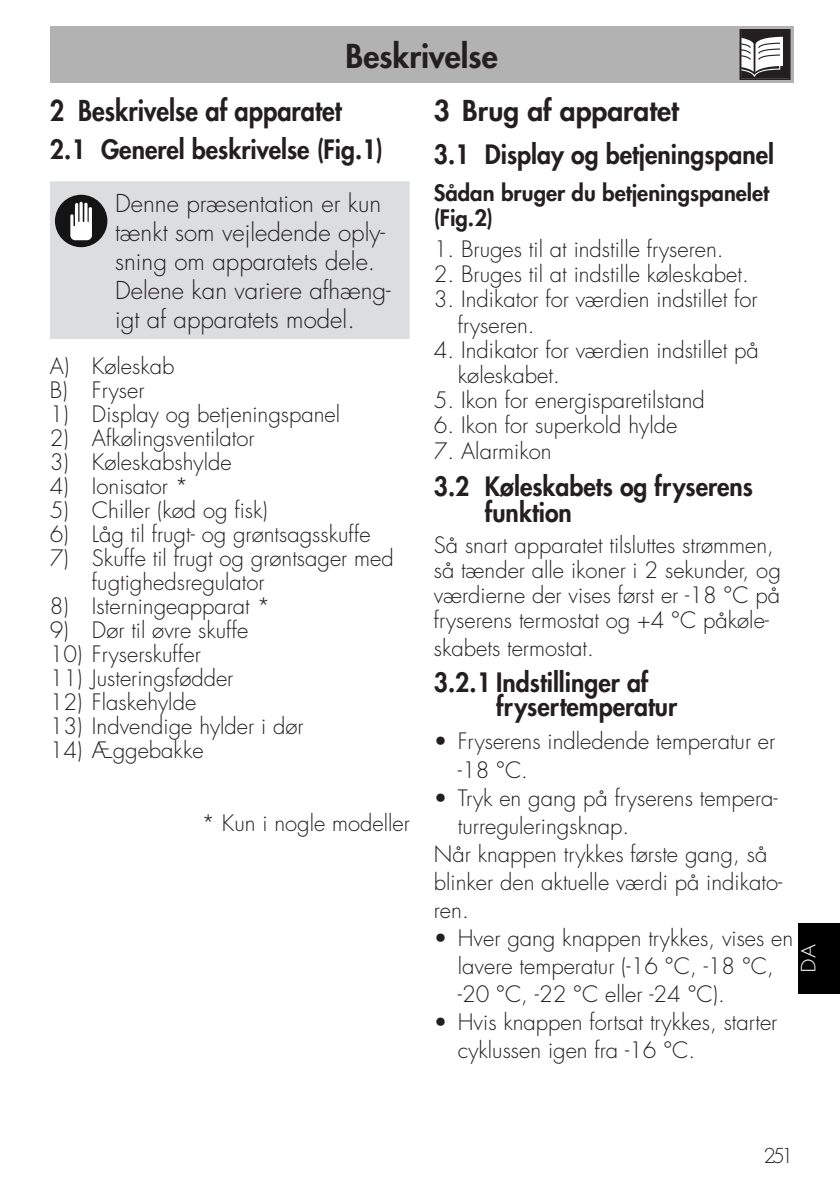
<style>
.page{position:relative;width:840px;height:1191px;background:#fff}
.page>*{position:absolute;margin:0;border:0;box-sizing:border-box;transform-origin:0 0}
.t1{font:800 32px "Futura Std";color:#231f20}
.t2{font:800 28px "Futura Std";color:#231f20;scale:.9 1}
.t3{font:800 28px "Futura Std";color:#231f20}
.t4{font:800 26px/26px "Futura Std";color:#231f20;scale:.95 1}
.t5{font:300 24px/28.8px "Futura Std";color:#231f20}
.t6{font:300 22px/28px "Futura Std";color:#231f20}
.t7{font:800 22px "Futura Std";color:#231f20}
.t8{font:300 21.6px "Futura";color:#fff;scale:1.11 1}
.t9{font:300 20px "Futura Std";color:#231f20}
</style>
<div class="page">
<div style="left:797px;top:923px;width:42px;height:70px;background:#000"></div>
<div style="left:50px;top:181px;width:359px;height:158px;background:#dcdddf"></div>
<div style="left:55px;top:195px;width:52px;height:52px;background:#141414;border-radius:26px"></div>
<svg style="left:70px;top:202px;width:22px;height:38px"></svg>
<div style="left:50px;top:26px;width:743px;height:57px;background:#b2b2b2"></div>
<svg style="left:739px;top:29px;width:51px;height:51px;background:#817f80"></svg>
<h1 class="t1" style="left:286px;top:36px;width:272px">Indholdsfortegnelse</h1>
<p class="t1" style="left:345px;top:36px;width:153px">Beskrivelse</p>
<p class="t2" style="left:50px;top:93px;width:325px">2 Beskrivelse af apparatet</p>
<p class="t4" style="left:50px;top:136px;width:352px">2.1 Generel beskrivelse (Fig.1)</p>
<p class="t5" style="left:115px;top:190px;width:277px">Denne præsentation er kun tænkt som vejledende oply&shy;sning om apparatets dele.<br>Delene kan variere afhæng&shy;igt af apparatets model.</p>
<p class="t6" style="left:50px;top:353px;width:126px">A) Køleskab</p>
<p class="t6" style="left:50px;top:377px;width:96px">B) Fryser</p>
<p class="t6" style="left:50px;top:401px;width:291px">1) Display og betjeningspanel</p>
<p class="t6" style="left:50px;top:425px;width:206px">2) Afkølingsventilator</p>
<p class="t6" style="left:50px;top:449px;width:183px">3) Køleskabshylde</p>
<p class="t6" style="left:50px;top:473px;width:140px">4) Ionisator *</p>
<p class="t6" style="left:50px;top:497px;width:219px">5) Chiller (kød og fisk)</p>
<p class="t6" style="left:50px;top:521px;width:322px">6) Låg til frugt- og grøntsagsskuffe</p>
<p class="t6" style="left:92px;top:547px;width:303px;line-height:24px;text-indent:-42px">7) Skuffe til frugt og grøntsager med fugtighedsregulator</p>
<p class="t6" style="left:50px;top:593px;width:222px">8) Isterningeapparat *</p>
<p class="t6" style="left:50px;top:617px;width:200px">9) Dør til øvre skuffe</p>
<p class="t6" style="left:50px;top:641px;width:152px">10) Fryserskuffer</p>
<p class="t6" style="left:50px;top:665px;width:185px">11) Justeringsfødder</p>
<p class="t6" style="left:50px;top:689px;width:148px">12) Flaskehylde</p>
<p class="t6" style="left:50px;top:713px;width:255px">13) Indvendige hylder i dør</p>
<p class="t6" style="left:50px;top:737px;width:155px">14) Æggebakke</p>
<p class="t6" style="left:201px;top:809px;width:210px">* Kun i nogle modeller</p>
<p class="t3" style="left:433px;top:93px;width:246px">3 Brug af apparatet</p>
<p class="t4" style="left:433px;top:142px;width:359px">3.1 Display og betjeningspanel</p>
<p class="t7" style="left:433px;top:179px;width:337px">Sådan bruger du betjeningspanelet</p>
<p class="t7" style="left:433px;top:204px;width:61px">(Fig.2)</p>
<p class="t6" style="left:433px;top:235px;width:291px">1. Bruges til at indstille fryseren.</p>
<p class="t6" style="left:433px;top:261px;width:316px">2. Bruges til at indstille køleskabet.</p>
<p class="t6" style="left:457px;top:287px;width:301px;line-height:25.2px;text-indent:-24px">3. Indikator for værdien indstillet for fryseren.</p>
<p class="t6" style="left:457px;top:338px;width:302px;line-height:25.2px;text-indent:-24px">4. Indikator for værdien indstillet på køleskabet.</p>
<p class="t6" style="left:433px;top:387px;width:272px">5. Ikon for energisparetilstand</p>
<p class="t6" style="left:433px;top:412px;width:245px">6. Ikon for superkold hylde</p>
<p class="t6" style="left:433px;top:437px;width:119px">7. Alarmikon</p>
<p class="t4" style="left:484px;top:473px;width:283px;text-indent:-51px">3.2 Køleskabets og fryserens funktion</p>
<p class="t6" style="left:433px;top:533px;width:348px;line-height:25.2px">Så snart apparatet tilsluttes strømmen, så tænder alle ikoner i 2 sekunder, og værdierne der vises først er -18 °C på fryserens termostat og +4 °C påkøle-</p>
<p class="t6" style="left:433px;top:635px;width:161px">skabets termostat.</p>
<p class="t4" style="left:496px;top:670px;width:192px;line-height:24px;text-indent:-62px">3.2.1 Indstillinger af frysertemperatur</p>
<p class="t6" style="left:457px;top:728px;width:319px;text-indent:-24px">• Fryserens indledende temperatur er -18 °C.</p>
<p class="t6" style="left:457px;top:784px;width:321px;text-indent:-24px">• Tryk en gang på fryserens tempera&shy;turreguleringsknap.</p>
<p class="t6" style="left:433px;top:840px;width:350px">Når knappen trykkes første gang, så blinker den aktuelle værdi på indikato&shy;ren.</p>
<p class="t6" style="left:457px;top:924px;width:337px;text-indent:-24px">• Hver gang knappen trykkes, vises en lavere temperatur (-16 °C, -18 °C, -20 °C, -22 °C eller -24 °C).</p>
<p class="t6" style="left:457px;top:1008px;width:321px;text-indent:-24px">• Hvis knappen fortsat trykkes, starter cyklussen igen fra -16 °C.</p>
<p class="t8" style="left:795px;top:973px;width:28px;rotate:-90deg">DA</p>
<p class="t9" style="left:763px;top:1143px;width:32px">251</p>
</div>
